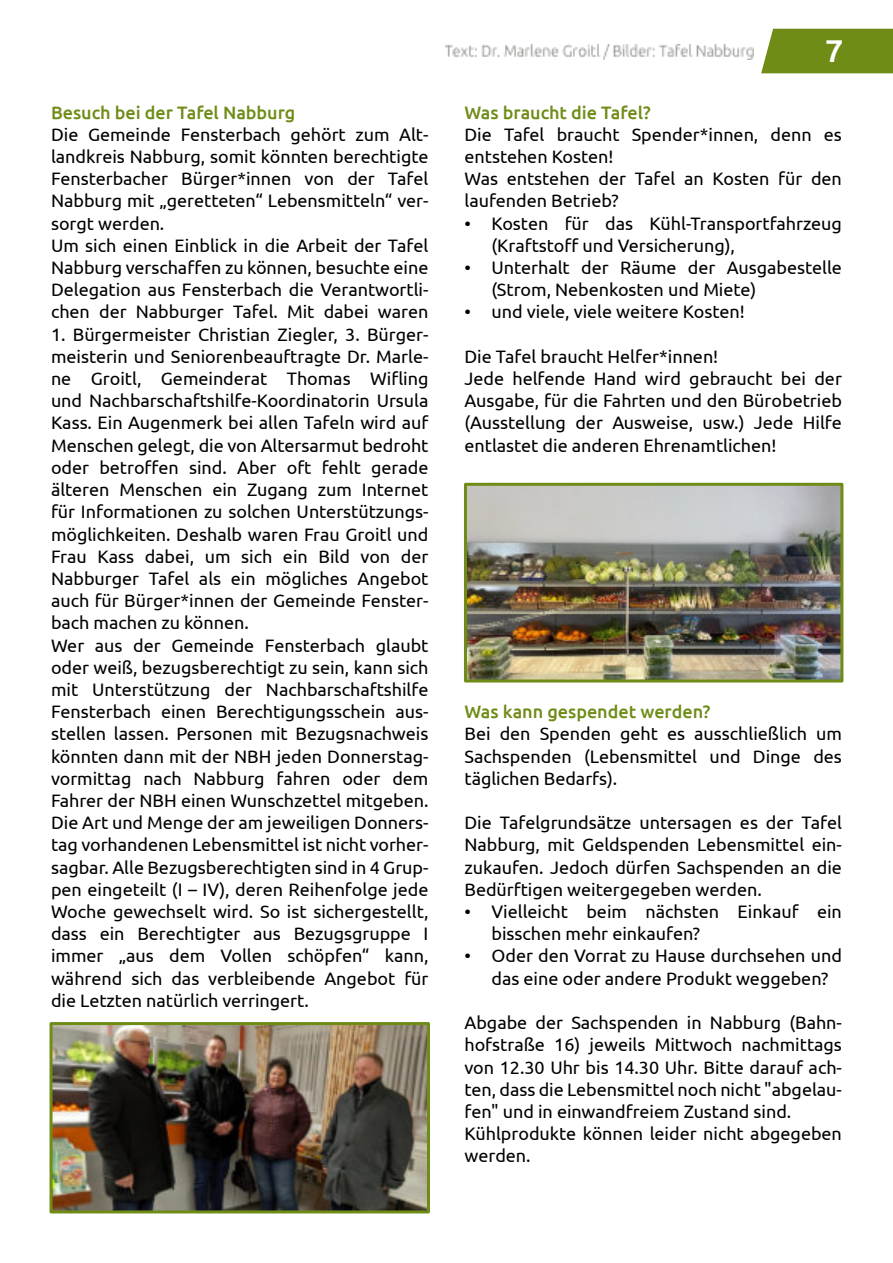
<style>
.page{position:relative;width:893px;height:1263px;background:#fff}
.page>*{position:absolute;margin:0;border:0;box-sizing:border-box;transform-origin:0 0}
.t1{font:500 31.5px "Ubuntu";color:#fff;scale:1.06 1}
.t2{font:18px/22.2px "Ubuntu";color:#000}
.t3{font:500 18px "Ubuntu";color:#6f8c17}
</style>
<div class="page">
<div style="left:761px;top:29px;width:132px;height:44px;background:#6f8c17"></div>
<img style="left:446px;top:45px;width:307px;height:15px">
<img style="left:468px;top:487px;width:371px;height:191px">
<div style="left:464px;top:483px;width:379px;height:199px;border:3px solid #6f8c17"></div>
<img style="left:54px;top:1026px;width:372px;height:183px">
<div style="left:50px;top:1022px;width:380px;height:191px;border:3px solid #6f8c17"></div>
<p class="t3" style="left:51px;top:105px;width:246px">Besuch bei der Tafel Nabburg</p>
<p class="t2" style="left:51px;top:124px;width:379px">Die Gemeinde Fensterbach gehört zum Alt&shy;landkreis Nabburg, somit könnten berechtigte Fensterbacher Bürger*innen von der Tafel Nabburg mit „geretteten“ Lebensmitteln“ ver&shy;sorgt werden.<br>Um sich einen Einblick in die Arbeit der Tafel Nabburg verschaffen zu können, besuchte eine Delegation aus Fensterbach die Verantwortli&shy;chen der Nabburger Tafel. Mit dabei waren</p>
<p class="t2" style="left:51px;top:324px;width:379px">1. Bürgermeister Christian Ziegler, 3. Bürger&shy;meisterin und Seniorenbeauftragte Dr. Marle&shy;ne Groitl, Gemeinderat Thomas Wifling und Nachbarschaftshilfe-Koordinatorin Ursula Kass. Ein Augenmerk bei allen Tafeln wird auf Menschen gelegt, die von Altersarmut bedroht oder betroffen sind. Aber oft fehlt gerade älteren Menschen ein Zugang zum Internet für Informationen zu solchen Unterstützungs&shy;möglichkeiten. Deshalb waren Frau Groitl und Frau Kass dabei, um sich ein Bild von der Nabburger Tafel als ein mögliches Angebot auch für Bürger*innen der Gemeinde Fenster&shy;bach machen zu können.<br>Wer aus der Gemeinde Fensterbach glaubt oder weiß, bezugsberechtigt zu sein, kann sich mit Unterstützung der Nachbarschaftshilfe Fensterbach einen Berechtigungsschein aus&shy;stellen lassen. Personen mit Bezugsnachweis könnten dann mit der NBH jeden Donnerstag&shy;vormittag nach Nabburg fahren oder dem Fahrer der NBH einen Wunschzettel mitgeben.<br>Die Art und Menge der am jeweiligen Donners&shy;tag vorhandenen Lebensmittel ist nicht vorher&shy;sagbar. Alle Bezugsberechtigten sind in 4 Grup&shy;pen eingeteilt (I – IV), deren Reihenfolge jede Woche gewechselt wird. So ist sichergestellt, dass ein Berechtigter aus Bezugsgruppe I immer „aus dem Vollen schöpfen“ kann, während sich das verbleibende Angebot für die Letzten natürlich verringert.</p>
<h1 class="t1" style="left:825px;top:37px;width:19px">7</h1>
<p class="t3" style="left:464px;top:105px;width:188px">Was braucht die Tafel?</p>
<p class="t2" style="left:464px;top:124px;width:379px">Die Tafel braucht Spender*innen, denn es entstehen Kosten!<br>Was entstehen der Tafel an Kosten für den laufenden Betrieb?</p>
<p class="t2" style="left:491px;top:213px;width:352px;text-indent:-27px">• Kosten für das Kühl-Transportfahrzeug (Kraftstoff und Versicherung),</p>
<p class="t2" style="left:491px;top:258px;width:352px;text-indent:-27px">• Unterhalt der Räume der Ausgabestelle (Strom, Nebenkosten und Miete)</p>
<p class="t2" style="left:464px;top:302px;width:282px">• und viele, viele weitere Kosten!</p>
<p class="t2" style="left:464px;top:346px;width:379px">Die Tafel braucht Helfer*innen!<br>Jede helfende Hand wird gebraucht bei der Ausgabe, für die Fahrten und den Bürobetrieb (Ausstellung der Ausweise, usw.) Jede Hilfe entlastet die anderen Ehrenamtlichen!</p>
<p class="t3" style="left:464px;top:704px;width:247px">Was kann gespendet werden?</p>
<p class="t2" style="left:464px;top:724px;width:379px;text-align:justify">Bei den Spenden geht es ausschließlich um Sachspenden (Lebensmittel und Dinge des täglichen Bedarfs).</p>
<p class="t2" style="left:464px;top:813px;width:379px;text-align:justify">Die Tafelgrundsätze untersagen es der Tafel Nabburg, mit Geldspenden Lebensmittel ein&shy;zukaufen. Jedoch dürfen Sachspenden an die Bedürftigen weitergegeben werden.</p>
<p class="t2" style="left:491px;top:902px;width:352px;text-indent:-27px">• Vielleicht beim nächsten Einkauf ein bisschen mehr einkaufen?</p>
<p class="t2" style="left:491px;top:946px;width:352px;text-indent:-27px">• Oder den Vorrat zu Hause durchsehen und das eine oder andere Produkt weggeben?</p>
<p class="t2" style="left:464px;top:1013px;width:379px">Abgabe der Sachspenden in Nabburg (Bahn&shy;hofstraße 16) jeweils Mittwoch nachmittags von 12.30 Uhr bis 14.30 Uhr. Bitte darauf ach&shy;ten, dass die Lebensmittel noch nicht "abgelau&shy;fen" und in einwandfreiem Zustand sind.<br>Kühlprodukte können leider nicht abgegeben werden.</p>
</div>
